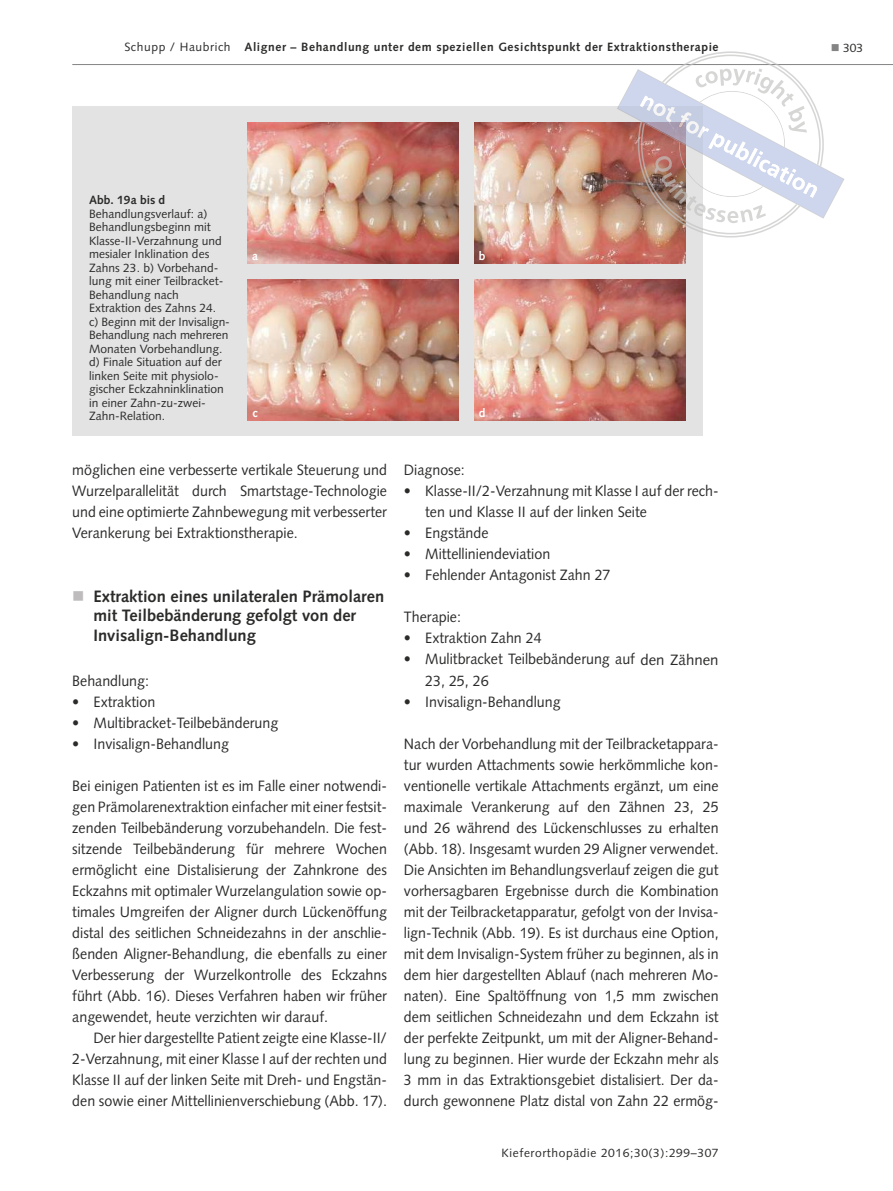
<style>
.page{position:relative;width:893px;height:1191px;background:#fff}
.page>*{position:absolute;margin:0;border:0;box-sizing:border-box;transform-origin:0 0}
.t1{font:700 16.5px/19.8px "Syntax LT Std";color:#2b2b2a}
.t2{font:15px/21px "Syntax LT Std";color:#2b2b2a;text-align:justify;scale:.95 1}
.t3{font:12px/13.5px "Syntax LT Std";color:#2b2b2a}
.t4{font:700 12px "Syntax LT Std";letter-spacing:.05em;color:#2b2b2a}
.t5{font:12px "Syntax LT Std";letter-spacing:.05em;color:#2b2b2a}
.t6{font:700 12px "Syntax LT Std";color:#2b2b2a}
.t7{font:700 12px "Syntax LT Std";color:#fff}
.s1{font-weight:400}
.s2{color:#848485}
</style>
<div class="page">
<hr style="left:72px;top:64px;width:821px;height:1px;background:#848485">
<div style="left:72px;top:107px;width:631px;height:329px;background:#e4e3e3"></div>
<img style="left:247px;top:122px;width:212px;height:141px">
<img style="left:247px;top:279px;width:212px;height:141px">
<img style="left:474px;top:122px;width:212px;height:141px">
<img style="left:474px;top:279px;width:212px;height:141px">
<svg style="left:617px;top:51px;width:227px;height:186px"></svg>
<p class="t4" style="left:124px;top:40px;width:596px"><span class="s1">Schupp / Haubrich</span> Aligner – Behandlung unter dem speziellen Gesichtspunkt der Extraktionstherapie</p>
<p class="t3" style="left:831px;top:41px;width:34px"><span class="s2">■</span> 303</p>
<p class="t6" style="left:89px;top:193px;width:78px">Abb. 19a bis d</p>
<p class="t3" style="left:89px;top:207px;width:141px">Behandlungsverlauf: a)<br>Behandlungsbeginn mit<br>Klasse-II-Verzahnung und mesialer I nklination des<br>Zahns 23. b) Vorbehand&shy;lung mit einer Teilbracket-<br>Behandlung nach<br>Extraktion des Zahns 24.<br>c) Beginn mit der I nvisalign-<br>Behandlung nach mehreren<br>Monaten Vorbehandlung. d) Finale Situation auf der linken Seite mit physiolo&shy;gischer Eckzahninklination in einer Zahn-zu-zwei-<br>Zahn-Relation.</p>
<p class="t7" style="left:252px;top:249px;width:7px">a</p>
<p class="t7" style="left:479px;top:249px;width:8px">b</p>
<p class="t7" style="left:252px;top:406px;width:7px">c</p>
<p class="t7" style="left:479px;top:406px;width:8px">d</p>
<p class="t2" style="left:72px;top:460px;width:333px">möglichen eine verbesserte vertikale Steuerung und Wurzelparallelität durch Smartstage-Technologie und eine optimierte Zahnbewegung mit verbesserter Verankerung bei Extraktionstherapie.</p>
<p class="t1" style="left:94px;top:586px;width:292px">Extraktion eines unilateralen Prämolaren mit Teilbebänderung gefolgt von der<br>Invisalign-Behandlung</p>
<p class="t2" style="left:72px;top:670px;width:82px">Behandlung:</p>
<p class="t2" style="left:72px;top:691px;width:89px">• Extraktion</p>
<p class="t2" style="left:72px;top:712px;width:218px">• Multibracket-Teilbebänderung</p>
<p class="t2" style="left:72px;top:733px;width:166px">• I nvisalign-Behandlung</p>
<p class="t2" style="left:72px;top:775px;width:333px">Bei einigen Patienten ist es im Falle einer notwendi&shy;gen Prämolarenextraktion einfacher mit einer festsit&shy;zenden Teilbebänderung vorzubehandeln. Die fest&shy;sitzende Teilbebänderung für mehrere Wochen ermöglicht eine Distalisierung der Zahnkrone des Eckzahns mit optimaler Wurzelangulation sowie op&shy;timales Umgreifen der Aligner durch Lückenöffung distal des seitlichen Schneidezahns in der anschlie&shy;ßenden Aligner-Behandlung, die ebenfalls zu einer Verbesserung der Wurzelkontrolle des Eckzahns führt (Abb. 16). Dieses Verfahren haben wir früher angewendet, heute verzichten wir darauf.</p>
<p class="t2" style="left:72px;top:1027px;width:333px;text-indent:21px">Der hier dargestellte Patient zeigte eine Klasse-II / 2-Verzahnung, mit einer Klasse I auf der rechten und Klasse II auf der linken Seite mit Dreh- und Engstän&shy;den sowie einer Mittellinienverschiebung (Abb. 17).</p>
<p class="t2" style="left:404px;top:459px;width:66px">Diagnose:</p>
<p class="t2" style="left:425px;top:480px;width:310px;text-indent:-21px">• Klasse-II /2-Verzahnung mit Klasse I auf der rech&shy;ten und Klasse II auf der linken Seite</p>
<p class="t2" style="left:404px;top:522px;width:91px">• Engstände</p>
<p class="t2" style="left:404px;top:543px;width:156px">• Mittelliniendeviation</p>
<p class="t2" style="left:404px;top:564px;width:219px">• Fehlender Antagonist Zahn 27</p>
<p class="t2" style="left:404px;top:607px;width:62px">Therapie:</p>
<p class="t2" style="left:404px;top:628px;width:146px">• Extraktion Zahn 24</p>
<p class="t2" style="left:425px;top:648px;width:310px;text-indent:-21px">• Mulitbracket Teilbebänderung auf den Zähnen<br>23, 25, 26</p>
<p class="t2" style="left:404px;top:691px;width:166px">• I nvisalign-Behandlung</p>
<p class="t2" style="left:404px;top:733px;width:333px">Nach der Vorbehandlung mit der Teilbracketappara&shy;tur wurden Attachments sowie herkömmliche kon&shy;ventionelle vertikale Attachments ergänzt, um eine maximale Verankerung auf den Zähnen 23, 25 und 26 während des Lückenschlusses zu erhalten (Abb. 18). I nsgesamt wurden 29 Aligner verwendet.<br>Die Ansichten im Behandlungsverlauf zeigen die gut vorhersagbaren Ergebnisse durch die Kombination mit der Teilbracketapparatur, gefolgt von der I nvisa&shy;lign-Technik (Abb. 19). Es ist durchaus eine Option, mit dem I nvisalign-System früher zu beginnen, als in dem hier dargestellten Ablauf (nach mehreren Mo&shy;naten). Eine Spaltöffnung von 1,5 mm zwischen dem seitlichen Schneidezahn und dem Eckzahn ist der perfekte Zeitpunkt, um mit der Aligner-Behand&shy;lung zu beginnen. Hier wurde der Eckzahn mehr als 3 mm in das Extraktionsgebiet distalisiert. Der da&shy;durch gewonnene Platz distal von Zahn 22 ermög-</p>
<p class="t5" style="left:502px;top:1145px;width:219px">Kieferorthopädie 2016;30(3):299–307</p>
</div>
